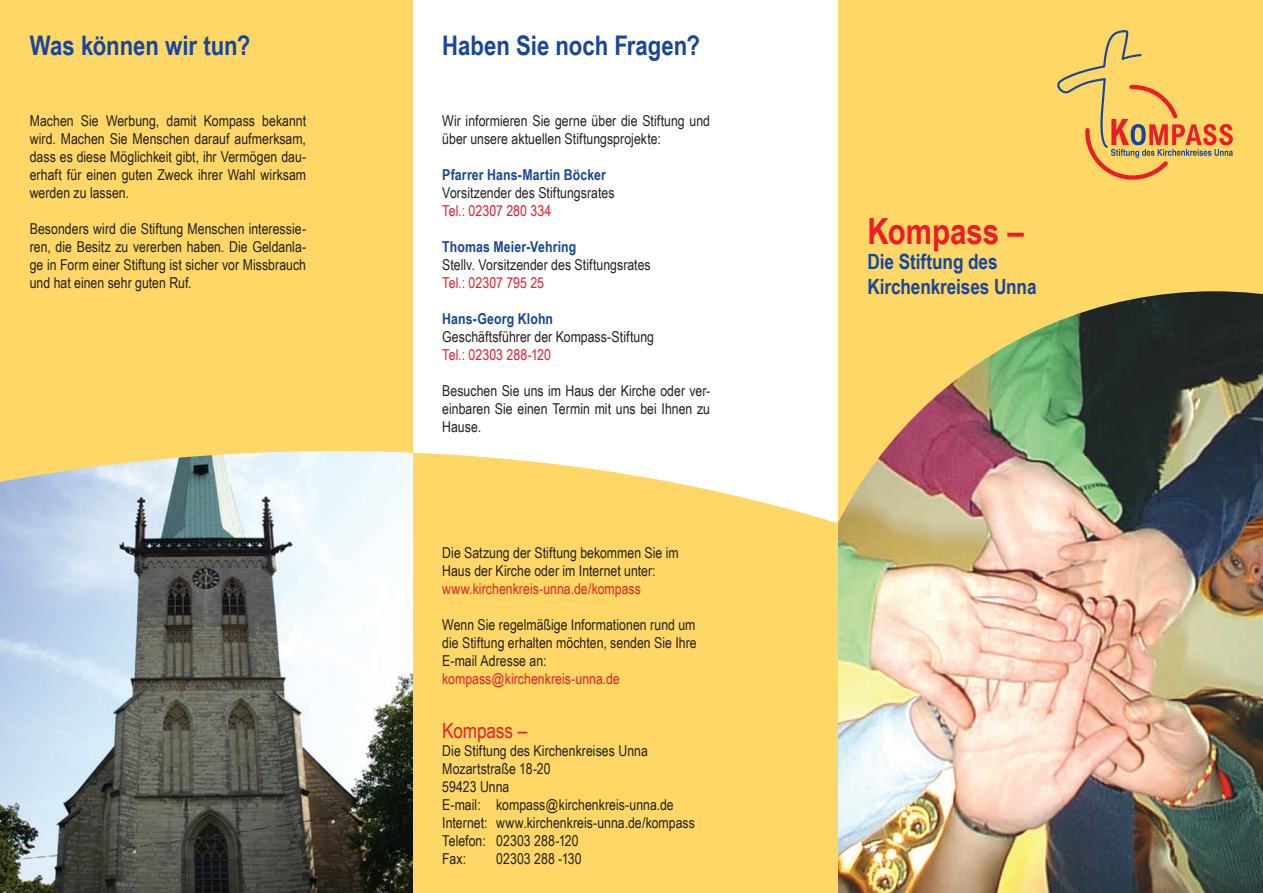
<style>
.page{position:relative;width:1263px;height:893px;background:#fff}
.page>*{position:absolute;margin:0;border:0;box-sizing:border-box;transform-origin:0 0}
.t1{font:700 36px "Arial Narrow";color:#ee1c28}
.t2{font:700 27px "Arial Narrow";color:#18469d}
.t3{font:700 21px/25.2px "Arial Narrow";letter-spacing:-.005em;color:#18469d}
.t4{font:21px "Arial Narrow";letter-spacing:-.005em;color:#ee1c28}
.t5{font:15px/18px "Arial Narrow";color:#231f20;text-align:justify}
.t6{font:15px "Arial Narrow";color:#ee1c28}
.t7{font:700 15px "Arial Narrow";letter-spacing:.01em;color:#18469d}
</style>
<div class="page">
<div style="left:0;top:0;width:412px;height:496px;background:#fed767"></div>
<div style="left:412px;top:451px;width:381px;height:442px;background:#fed767"></div>
<img style="left:0;top:451px;width:412px;height:442px">
<div style="left:838px;top:0;width:425px;height:893px;background:#fed767"></div>
<img style="left:793px;top:291px;width:470px;height:602px">
<svg style="left:1057px;top:30px;width:176px;height:150px"></svg>
<div style="left:763px;top:523px;width:75px;height:370px;background:#fed767"></div>
<h2 class="t2" style="left:30px;top:25px;width:222px">Was können wir tun?</h2>
<h2 class="t2" style="left:442px;top:25px;width:259px">Haben Sie noch Fragen?</h2>
<p class="t5" style="left:30px;top:111px;width:278px">Machen Sie Werbung, damit Kompass bekannt wird. Machen Sie Menschen darauf aufmerksam, dass es diese Möglichkeit gibt, ihr Vermögen dau&shy;erhaft für einen guten Zweck ihrer Wahl wirksam werden zu lassen.</p>
<p class="t5" style="left:30px;top:219px;width:278px">Besonders wird die Stiftung Menschen interessie&shy;ren, die Besitz zu vererben haben. Die Geldanla&shy;ge in Form einer Stiftung ist sicher vor Missbrauch und hat einen sehr guten Ruf.</p>
<p class="t5" style="left:442px;top:111px;width:269px">Wir informieren Sie gerne über die Stiftung und über unsere aktuellen Stiftungsprojekte:</p>
<p class="t7" style="left:442px;top:163px;width:165px">Pfarrer Hans-Martin Böcker</p>
<p class="t5" style="left:442px;top:183px;width:174px">Vorsitzender des Stiftungsrates</p>
<p class="t6" style="left:442px;top:200px;width:111px">Tel.: 02307 280 334</p>
<p class="t7" style="left:442px;top:235px;width:136px">Thomas Meier-Vehring</p>
<p class="t5" style="left:442px;top:255px;width:210px">Stellv. Vorsitzender des Stiftungsrates</p>
<p class="t6" style="left:442px;top:272px;width:103px">Tel.: 02307 795 25</p>
<p class="t7" style="left:442px;top:307px;width:112px">Hans-Georg Klohn</p>
<p class="t5" style="left:442px;top:327px;width:213px">Geschäftsführer der Kompass-Stiftung</p>
<p class="t6" style="left:442px;top:344px;width:110px">Tel.: 02303 288-120</p>
<p class="t5" style="left:442px;top:381px;width:269px">Besuchen Sie uns im Haus der Kirche oder ver&shy;einbaren Sie einen Termin mit uns bei Ihnen zu Hause.</p>
<p class="t5" style="left:442px;top:543px;width:238px">Die Satzung der Stiftung bekommen Sie im<br>Haus der Kirche oder im Internet unter:</p>
<p class="t6" style="left:442px;top:578px;width:200px">www.kirchenkreis-unna.de/kompass</p>
<p class="t5" style="left:442px;top:615px;width:256px">Wenn Sie regelmäßige Informationen rund um die Stiftung erhalten möchten, senden Sie Ihre E-mail Adresse an:</p>
<p class="t6" style="left:442px;top:668px;width:179px">kompass@kirchenkreis-unna.de</p>
<h3 class="t4" style="left:442px;top:715px;width:87px">Kompass –</h3>
<p class="t5" style="left:442px;top:741px;width:254px;text-align:left">Die Stiftung des Kirchenkreises Unna<br>Mozartstraße 18-20<br>59423 Unna<br>E-mail: kompass@kirchenkreis-unna.de<br>Internet: www.kirchenkreis-unna.de/kompass<br>Telefon: 02303 288-120<br>Fax:</p>
<p class="t5" style="left:496px;top:849px;width:87px">02303 288 -130</p>
<h1 class="t1" style="left:867px;top:204px;width:158px">Kompass –</h1>
<h3 class="t3" style="left:867px;top:248px;width:171px">Die Stiftung des<br>Kirchenkreises Unna</h3>
</div>
